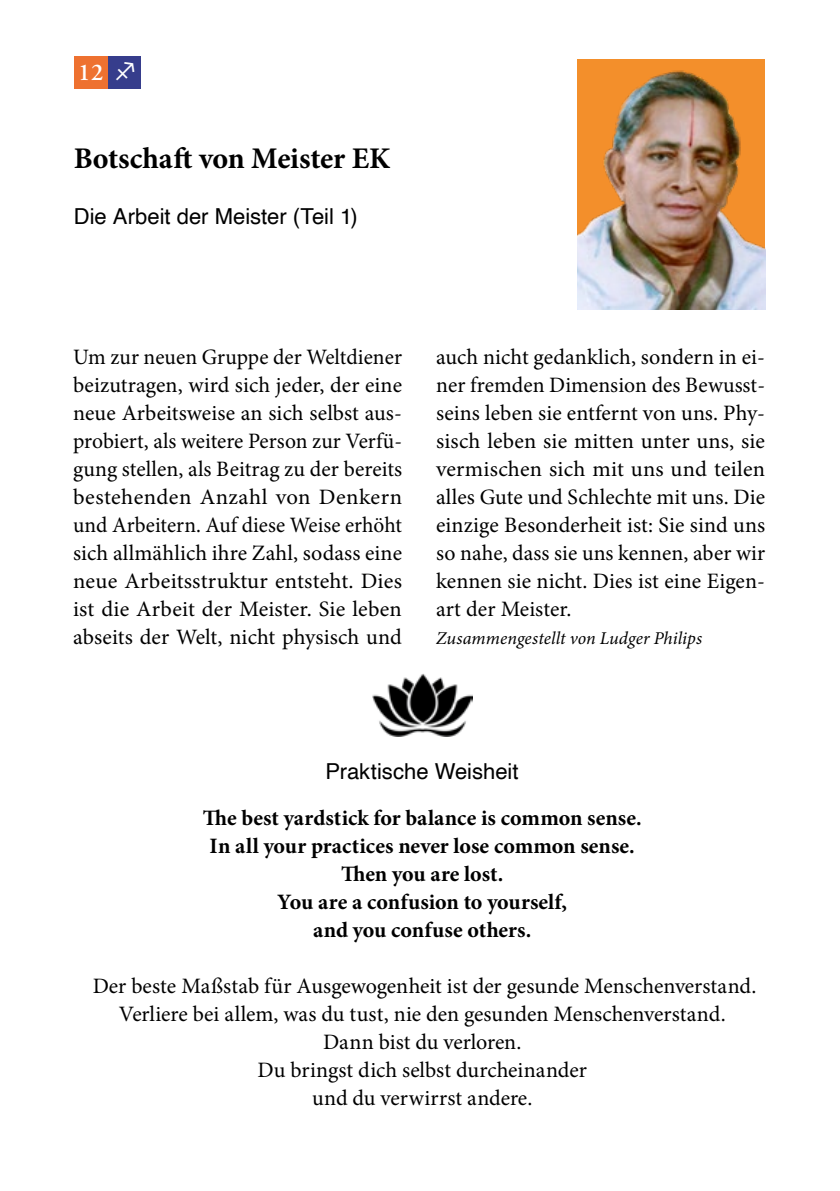
<style>
.page{position:relative;width:840px;height:1191px;background:#fff}
.page>*{position:absolute;margin:0;border:0;box-sizing:border-box;transform-origin:0 0}
.t1{font:700 30px "Minion Pro";letter-spacing:-.005em;color:#000}
.t2{font:600 24px "Adobe Garamond Pro";color:#fff}
.t3{font:22px/28px "Minion Pro";color:#000;text-align:justify}
.t4{font:700 22px/28px "Minion Pro";color:#000;text-align:center}
.t5{font:22px "Helvetica";color:#000}
.t6{font:italic 18px "Minion Pro";letter-spacing:.005em;color:#000}
</style>
<div class="page">
<div style="left:74px;top:56px;width:34px;height:33px;background:#ee7130"></div>
<div style="left:108px;top:56px;width:33px;height:33px;background:#363d8c"></div>
<div style="left:577px;top:59px;width:187px;height:250px;background:#f38f2b"></div>
<img style="left:577px;top:70px;width:187px;height:239px">
<img style="left:372px;top:674px;width:100px;height:62px">
<p class="t2" style="left:78px;top:59px;width:27px">12</p>
<h1 class="t1" style="left:74px;top:137px;width:318px">Botschaft von Meister EK</h1>
<p class="t5" style="left:74px;top:199px;width:285px">Die Arbeit der Meister (Teil 1)</p>
<p class="t3" style="left:73px;top:343px;width:330px">Um zur neuen Gruppe der Weltdiener beizutragen, wird sich jeder, der eine neue Arbeitsweise an sich selbst aus&shy;probiert, als weitere Person zur Verfü&shy;gung stellen, als Beitrag zu der bereits bestehenden Anzahl von Denkern und Arbeitern. Auf diese Weise erhöht sich allmählich ihre Zahl, sodass eine neue Arbeitsstruktur entsteht. Dies ist die Arbeit der Meister. Sie leben abseits der Welt, nicht physisch und</p>
<p class="t3" style="left:436px;top:343px;width:330px">auch nicht gedanklich, sondern in ei&shy;ner fremden Dimension des Bewusst&shy;seins leben sie entfernt von uns. Phy&shy;sisch leben sie mitten unter uns, sie vermischen sich mit uns und teilen alles Gute und Schlechte mit uns. Die einzige Besonderheit ist: Sie sind uns so nahe, dass sie uns kennen, aber wir kennen sie nicht. Dies ist eine Eigen&shy;art der Meister.</p>
<p class="t6" style="left:436px;top:626px;width:267px">Zusammengestellt von Ludger Philips</p>
<p class="t5" style="left:325px;top:754px;width:195px">Praktische Weisheit</p>
<p class="t4" style="left:203px;top:803px;width:440px">The best yardstick for balance is common sense.<br>In all your practices never lose common sense.<br>Then you are lost.<br>You are a confusion to yourself,<br>and you confuse others.</p>
<p class="t3" style="left:93px;top:972px;width:665px;text-align:center">Der beste Maßstab für Ausgewogenheit ist der gesunde Menschenverstand.<br>Verliere bei allem, was du tust, nie den gesunden Menschenverstand.<br>Dann bist du verloren.<br>Du bringst dich selbst durcheinander<br>und du verwirrst andere.</p>
</div>
